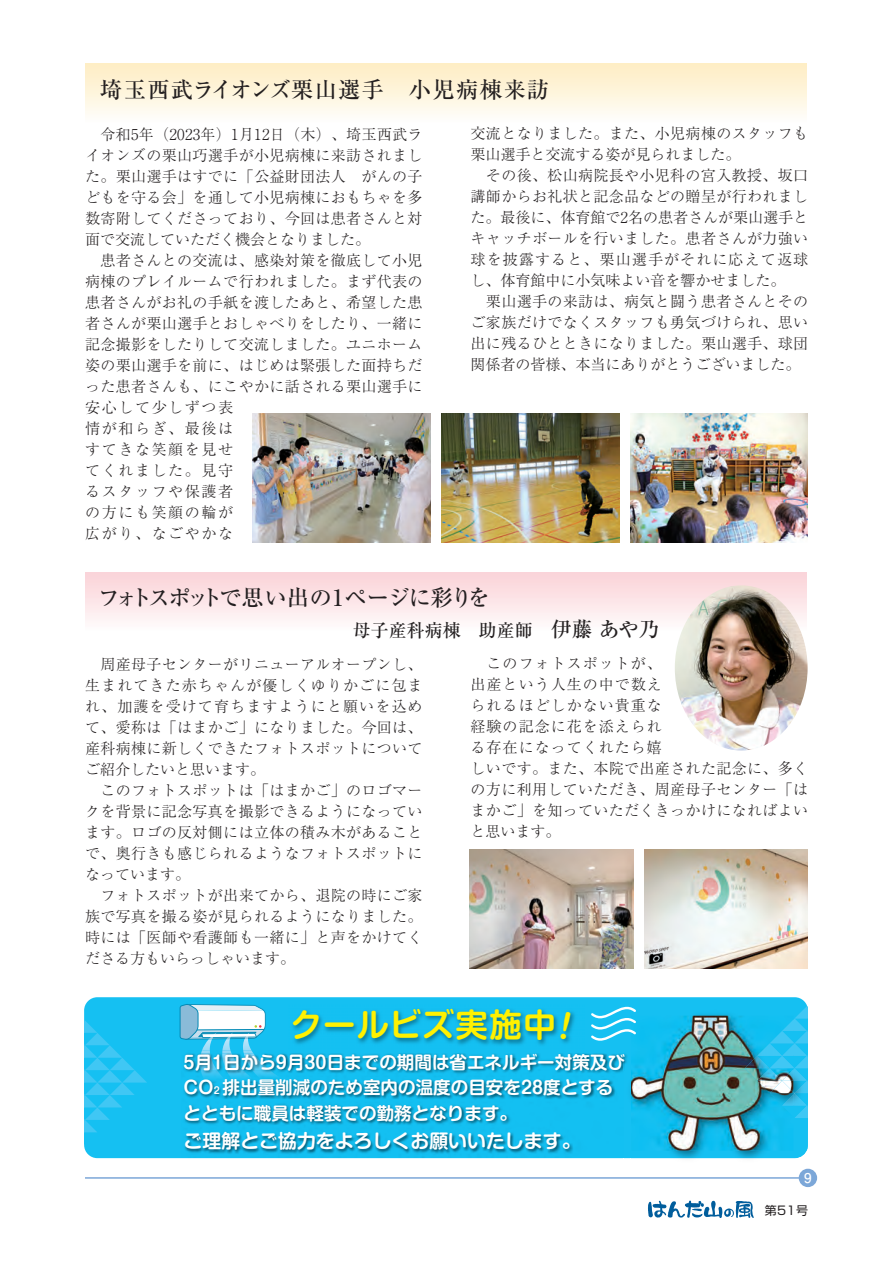
<style>
.page{position:relative;width:893px;height:1263px;background:#fff}
.page>*{position:absolute;margin:0;border:0;box-sizing:border-box;transform-origin:0 0}
.t1{font:32.4px "P Shin M Go Pr 6 N De Bold 90 pv RKSJ H";letter-spacing:.04em;color:#fff101}
.t2{font:22.5px "Ryumin Pro Medium 90 pv RKSJ H";letter-spacing:.05em;color:#231f20}
.t3{font:22.5px "Ryumin Pro Medium 90 pv RKSJ H";letter-spacing:-.08em;color:#231f20}
.t4{font:18.9px "P Shin M Go Pr 6 N De Bold 90 pv RKSJ H";color:#fff}
.t5{font:18px "Ryumin Pro Medium 90 pv RKSJ H";color:#231f20}
.t6{font:17.55px/25.5px "P Shin M Go Pr 6 N De Bold 90 pv RKSJ H";color:#fff}
.t7{font:15px/21px "Ryumin Pro Light 90 pv RKSJ H";letter-spacing:.025em;color:#231f20}
.t8{font:13.5px "Futo Go B101 Pro Bold 90 pv RKSJ H";color:#fff}
.t9{font:12px "Shin Go Pro Regular 90 pv RKSJ H";color:#231f20}
.s1{font-size:21px}
.s2{font-size:9.45px}
</style>
<div class="page">
<div style="left:85px;top:64px;width:722px;height:59px;background:linear-gradient(to bottom,#feedc2,#fefefb)"></div>
<div style="left:85px;top:573px;width:722px;height:58px;background:linear-gradient(to bottom,#fad2d7,#fefbfc)"></div>
<div style="left:84px;top:997px;width:724px;height:161px;background:#15c0f2;border-radius:13px"></div>
<svg style="left:84px;top:1020px;width:63px;height:125px"></svg>
<hr style="left:85px;top:1177px;width:723px;height:2px;background:#7ca7d8">
<div style="left:799px;top:1169px;width:18px;height:18px;background:#7ca7d8;border-radius:50%"></div>
<img style="left:253px;top:413px;width:177px;height:130px">
<img style="left:442px;top:413px;width:177px;height:130px">
<img style="left:630px;top:413px;width:178px;height:130px">
<img style="left:470px;top:849px;width:164px;height:120px">
<img style="left:644px;top:849px;width:164px;height:120px">
<img style="left:675px;top:585px;width:133px;height:165px;border-radius:50%">
<svg style="left:179px;top:1004px;width:87px;height:47px"></svg>
<img style="left:630px;top:1158px;width:167px;height:1px">
<img style="left:630px;top:1014px;width:177px;height:144px">
<img style="left:631px;top:1016px;width:162px;height:135px">
<img style="left:745px;top:1006px;width:63px;height:124px">
<svg style="left:648px;top:1200px;width:106px;height:18px"></svg>
<img style="left:181px;top:1067px;width:442px;height:92px">
<img style="left:201px;top:1051px;width:21px;height:32px">
<img style="left:222px;top:1051px;width:21px;height:32px">
<img style="left:243px;top:1051px;width:46px;height:32px">
<img style="left:184px;top:1053px;width:405px;height:17px">
<img style="left:200px;top:1053px;width:17px;height:17px">
<img style="left:222px;top:1053px;width:48px;height:17px">
<img style="left:288px;top:1009px;width:296px;height:48px">
<svg style="left:589px;top:1006px;width:49px;height:64px"></svg>
<svg style="left:560px;top:1011px;width:11px;height:28px"></svg>
<h2 class="t2" style="left:100px;top:81px;width:451px">埼玉西武ライオンズ栗山選手　小児病棟来訪</h2>
<p class="t7" style="left:85px;top:126px;width:339px">　令和5年（2023年）1月12日（木）、埼玉西武ライオンズの栗山巧選手が小児病棟に来訪されました。栗山選手はすでに「公益財団法人　がんの子どもを守る会」を通して小児病棟におもちゃを多数寄附してくださっており、今回は患者さんと対面で交流していただく機会となりました。<br>　患者さんとの交流は、感染対策を徹底して小児病棟のプレイルームで行われました。まず代表の患者さんがお礼の手紙を渡したあと、希望した患者さんが栗山選手とおしゃべりをしたり、一緒に記念撮影をしたりして交流しました。ユニホーム姿の栗山選手を前に、はじめは緊張した面持ちだった患者さんも、にこやかに話される栗山選手に安心して少しずつ表<br>情が和らぎ、最後は<br>すてきな笑顔を見せ<br>てくれました。見守<br>るスタッフや保護者<br>の方にも笑顔の輪が<br>広がり、なごやかな</p>
<p class="t7" style="left:471px;top:125px;width:339px">交流となりました。また、小児病棟のスタッフも栗山選手と交流する姿が見られました。<br>　その後、松山病院長や小児科の宮入教授、坂口講師からお礼状と記念品などの贈呈が行われました。最後に、体育館で2名の患者さんが栗山選手とキャッチボールを行いました。患者さんが力強い球を披露すると、栗山選手がそれに応えて返球し、体育館中に小気味よい音を響かせました。<br>　栗山選手の来訪は、病気と闘う患者さんとそのご家族だけでなくスタッフも勇気づけられ、思い出に残るひとときになりました。栗山選手、球団関係者の皆様、本当にありがとうございました。</p>
<h2 class="t3" style="left:98px;top:589px;width:394px">フォトスポットで思い出の1ページに彩りを</h2>
<p class="t5" style="left:353px;top:623px;width:308px">母子産科病棟　助産師　<span class="s1">伊藤 あや乃</span></p>
<p class="t7" style="left:85px;top:656px;width:339px">　周産母子センターがリニューアルオープンし、生まれてきた赤ちゃんが優しくゆりかごに包まれ、加護を受けて育ちますようにと願いを込めて、愛称は「はまかご」になりました。今回は、産科病棟に新しくできたフォトスポットについてご紹介したいと思います。<br>　このフォトスポットは「はまかご」のロゴマークを背景に記念写真を撮影できるようになっています。ロゴの反対側には立体の積み木があることで、奥行きも感じられるようなフォトスポットになっています。<br>　フォトスポットが出来てから、退院の時にご家族で写真を撮る姿が見られるようになりました。時には「医師や看護師も一緒に」と声をかけてくださる方もいらっしゃいます。</p>
<p class="t7" style="left:471px;top:655px;width:339px">　このフォトスポットが、<br>出産という人生の中で数え<br>られるほどしかない貴重な<br>経験の記念に花を添えられ<br>る存在になってくれたら嬉<br>しいです。また、本院で出産された記念に、多くの方に利用していただき、周産母子センター「はまかご」を知っていただくきっかけになればよいと思います。</p>
<h1 class="t1" style="left:290px;top:1013px;width:267px">クールビズ実施中</h1>
<p class="t6" style="left:184px;top:1052px;width:443px">5月1日から9月30日までの期間は省エネルギ 対策及び</p>
<p class="t6" style="left:184px;top:1052px;width:431px;text-indent:354px">ー<br>CO<span class="s2">2</span> 排出量削減のため室内の温度の目安を28度とするとともに職員は軽装での勤務となります。</p>
<p class="t4" style="left:184px;top:1134px;width:398px">ご理解とご協力をよろしくお願いいたします。</p>
<p class="t8" style="left:804px;top:1173px;width:9px">9</p>
<p class="t9" style="left:765px;top:1206px;width:45px">第51号</p>
</div>
